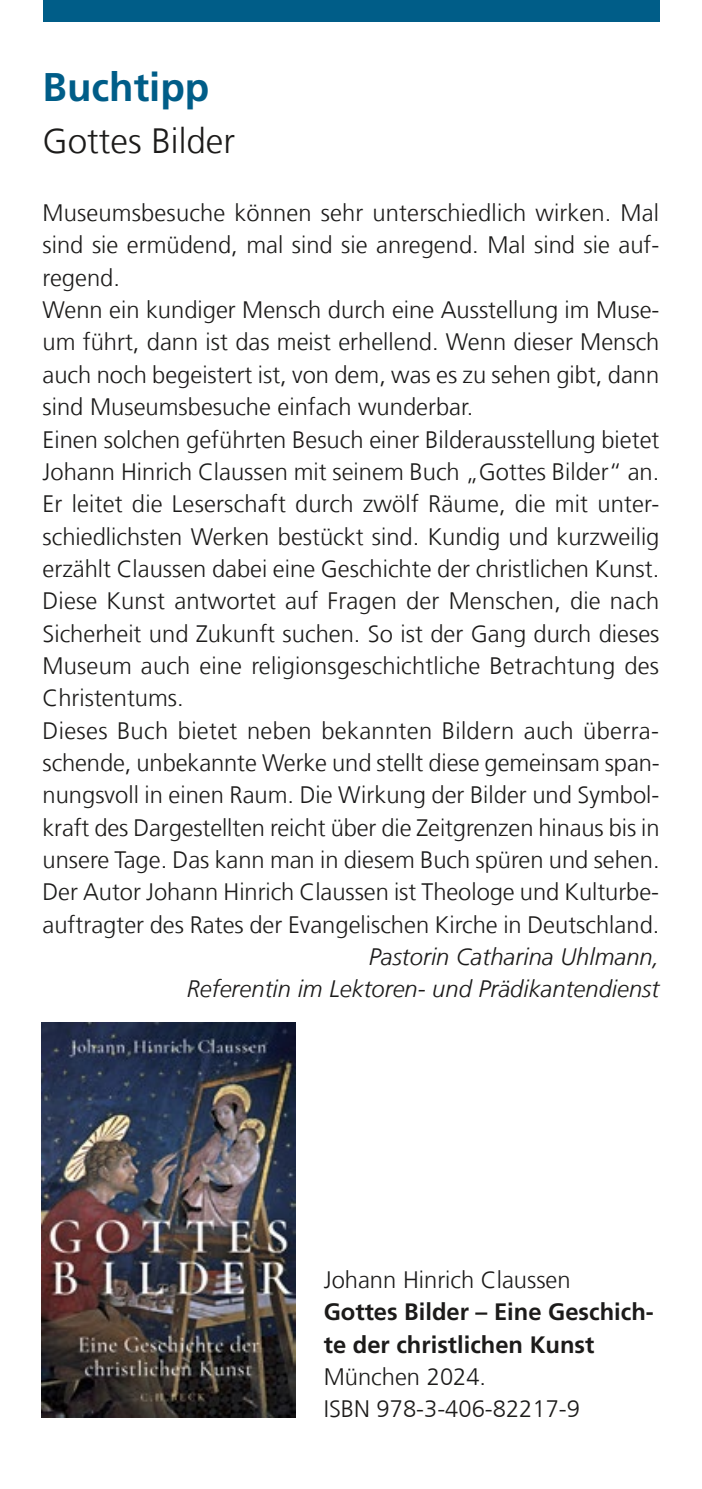
<style>
.page{position:relative;width:702px;height:1489px;background:#fff}
.page>*{position:absolute;margin:0;border:0;box-sizing:border-box;transform-origin:0 0}
.t1{font:700 40px "Frutiger LT Com";color:#005d88}
.t2{font:300 35px "Frutiger LT Com";color:#1c1b1a}
.t3{font:300 23.75px/32.2px "Frutiger LT Com";color:#1c1b1a}
.t4{font:italic 300 23.75px/32.2px "Frutiger LT Com";color:#1c1b1a;text-align:right}
.t5{font:700 23.75px/32.2px "Frutiger LT Com";color:#1c1b1a}
</style>
<div class="page">
<div style="left:43px;top:0;width:616px;height:21px;background:#005d88"></div>
<img style="left:41px;top:1022px;width:254px;height:395px">
<h1 class="t1" style="left:43px;top:63px;width:168px">Buchtipp</h1>
<h2 class="t2" style="left:43px;top:121px;width:194px">Gottes Bilder</h2>
<p class="t3" style="left:43px;top:197px;width:618px">Museumsbesuche können sehr unterschiedlich wirken. Mal sind sie ermüdend, mal sind sie anregend. Mal sind sie auf&shy;regend.<br>Wenn ein kundiger Mensch durch eine Ausstellung im Muse&shy;um führt, dann ist das meist erhellend. Wenn dieser Mensch auch noch begeistert ist, von dem, was es zu sehen gibt, dann sind Museumsbesuche einfach wunderbar.<br>Einen solchen geführten Besuch einer Bilderausstellung bietet Johann Hinrich Claussen mit seinem Buch „Gottes Bilder“ an.<br>Er leitet die Leserschaft durch zwölf Räume, die mit unter&shy;schiedlichsten Werken bestückt sind. Kundig und kurzweilig erzählt Claussen dabei eine Geschichte der christlichen Kunst.<br>Diese Kunst antwortet auf Fragen der Menschen, die nach Sicherheit und Zukunft suchen. So ist der Gang durch dieses Museum auch eine religionsgeschichtliche Betrachtung des Christentums.<br>Dieses Buch bietet neben bekannten Bildern auch überra&shy;schende, unbekannte Werke und stellt diese gemeinsam span&shy;nungsvoll in einen Raum. Die Wirkung der Bilder und Symbol&shy;kraft des Dargestellten reicht über die Zeitgrenzen hinaus bis in unsere Tage. Das kann man in diesem Buch spüren und sehen.<br>Der Autor Johann Hinrich Claussen ist Theologe und Kulturbe&shy;auftragter des Rates der Evangelischen Kirche in Deutschland.</p>
<p class="t4" style="left:187px;top:940px;width:474px">Pastorin Catharina Uhlmann,<br>Referentin im Lektoren- und Prädikantendienst</p>
<p class="t3" style="left:324px;top:1263px;width:248px">Johann Hinrich Claussen</p>
<p class="t5" style="left:324px;top:1295px;width:331px">Gottes Bilder – Eine Geschich&shy;te der christlichen Kunst</p>
<p class="t3" style="left:324px;top:1360px;width:258px">München 2024.<br>ISBN 978-3-406-82217-9</p>
</div>
